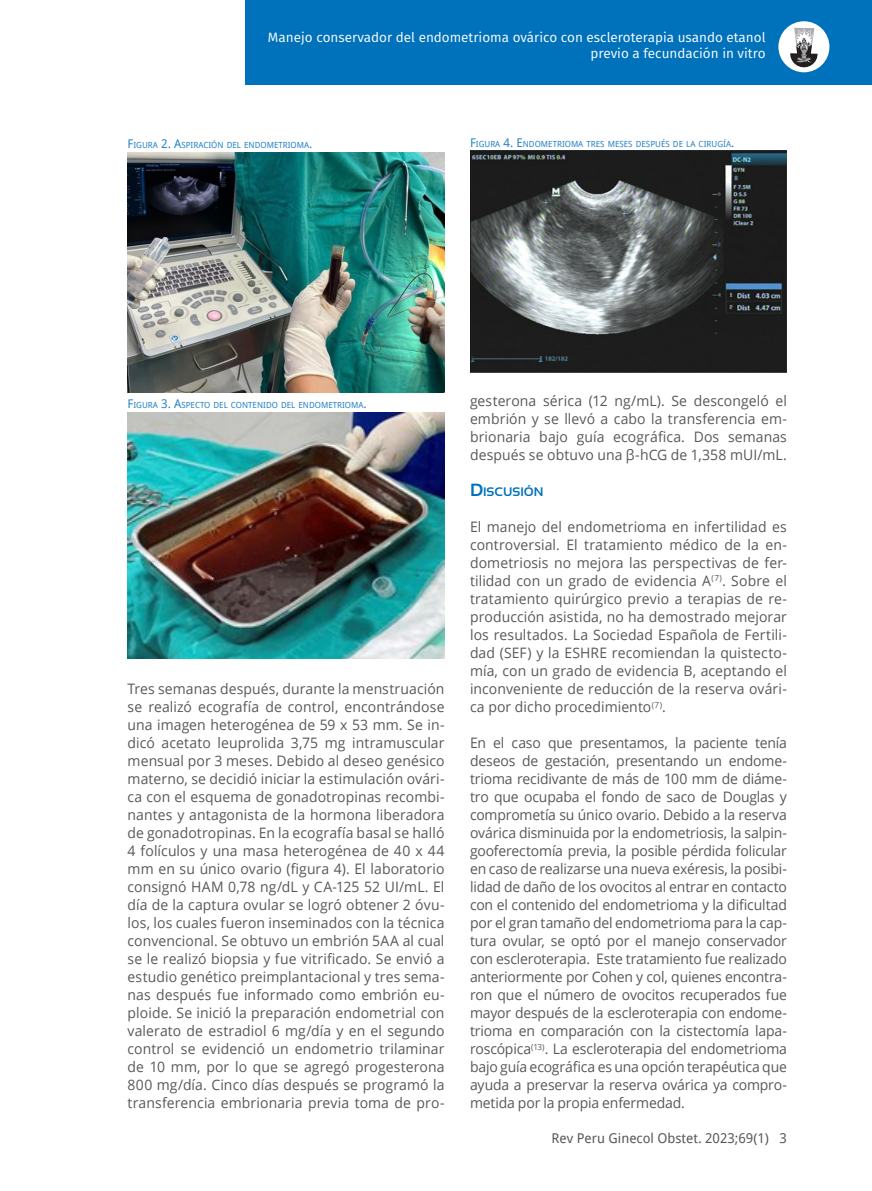
<style>
.page{position:relative;width:872px;height:1191px;background:#fff}
.page>*{position:absolute;margin:0;border:0;box-sizing:border-box;transform-origin:0 0}
.t1{font:14.4px/18px "Open Sans";letter-spacing:.005em;color:#57585a;text-align:justify}
.t2{font:13.5px/16.2px "Fira Sans";color:#fff;text-align:right}
.t3{font:13.5px "Droid Sans";color:#57585a}
.t4{font:700 12.3px "Sansation";color:#0072bc}
.Leyenda{font:8.4px "Droid Sans";color:#2783c5}
.s1{font-size:12px}
.s2{font-size:17.7px}
</style>
<div class="page">
<div style="left:246px;top:0;width:626px;height:85px;background:#0072bc"></div>
<div style="left:778px;top:21px;width:51px;height:51px;background:#fff;border-radius:50%"></div>
<svg style="left:790px;top:28px;width:28px;height:40px"></svg>
<img style="left:470px;top:151px;width:317px;height:221px">
<img style="left:128px;top:412px;width:316px;height:246px">
<img style="left:128px;top:153px;width:316px;height:239px">
<p class="t2" style="left:268px;top:29px;width:499px">Manejo conservador del endometrioma ovárico con escleroterapia usando etanol previo a fecundación in vitro</p>
<p class="Leyenda" style="left:128px;top:139px;width:186px"><span class="s1">F</span>IGURA <span class="s1">2. A</span>SPIRACIÓN DE L E NDOMETRIOMA<span class="s1">.</span></p>
<p class="Leyenda" style="left:470px;top:138px;width:266px"><span class="s1">F</span>IGURA <span class="s1">4. E</span>NDOMETRIOMA TRES MESES DESPUÉS DE LA CIRUGÍA<span class="s1">.</span></p>
<p class="Leyenda" style="left:128px;top:399px;width:241px"><span class="s1">F</span>IGURA <span class="s1">3. A</span>SPECTO DEL CONTENIDO DEL ENDOMETRIOMA<span class="s1">.</span></p>
<p class="t1" style="left:128px;top:679px;width:318px">Tres semanas después, durante la menstruación se realizó ecografía de control, encontrándose una imagen heterogénea de 59 x 53 mm. Se in&shy;dicó acetato leuprolida 3,75 mg intramuscular mensual por 3 meses. Debido al deseo genésico materno, se decidió iniciar la estimulación ovári&shy;ca con el esquema de gonadotropinas recombi&shy;nantes y antagonista de la hormona liberadora de gonadotropinas. En la ecografía basal se halló 4 folículos y una masa heterogénea de 40 x 44 mm en su único ovario (figura 4). El laboratorio consignó HAM 0,78 ng/dL y CA-125 52 UI/mL. El día de la captura ovular se logró obtener 2 óvu&shy;los, los cuales fueron inseminados con la técnica convencional. Se obtuvo un embrión 5AA al cual se le realizó biopsia y fue vitrificado. Se envió a estudio genético preimplantacional y tres sema&shy;nas después fue informado como embrión eu&shy;ploide. Se inició la preparación endometrial con valerato de estradiol 6 mg/día y en el segundo control se evidenció un endometrio trilaminar de 10 mm, por lo que se agregó progesterona 800 mg/día. Cinco días después se programó la transferencia embrionaria previa toma de pro-</p>
<p class="t1" style="left:470px;top:391px;width:318px">gesterona sérica (12 ng/mL). Se descongeló el embrión y se llevó a cabo la transferencia em&shy;brionaria bajo guía ecográfica. Dos semanas después se obtuvo una β-hCG de 1,358 mUI/mL.</p>
<p class="t4" style="left:470px;top:485px;width:75px"><span class="s2">D</span>ISCUSIÓN</p>
<p class="t1" style="left:470px;top:517px;width:318px">El manejo del endometrioma en infertilidad es controversial. El tratamiento médico de la en&shy;dometriosis no mejora las perspectivas de fer&shy;tilidad con un grado de evidencia A<sup>(7)</sup>. Sobre el tratamiento quirúrgico previo a terapias de re&shy;producción asistida, no ha demostrado mejorar los resultados. La Sociedad Española de Fertili&shy;dad (SEF) y la ESHRE recomiendan la quistecto&shy;mía, con un grado de evidencia B, aceptando el inconveniente de reducción de la reserva ovári&shy;ca por dicho procedimiento<sup>(7)</sup>.</p>
<p class="t1" style="left:470px;top:733px;width:318px">En el caso que presentamos, la paciente tenía deseos de gestación, presentando un endome&shy;trioma recidivante de más de 100 mm de diáme&shy;tro que ocupaba el fondo de saco de Douglas y comprometía su único ovario. Debido a la reserva ovárica disminuida por la endometriosis, la salpin&shy;gooferectomía previa, la posible pérdida folicular en caso de realizarse una nueva exéresis, la posibi&shy;lidad de daño de los ovocitos al entrar en contacto con el contenido del endometrioma y la dificultad por el gran tamaño del endometrioma para la cap&shy;tura ovular, se optó por el manejo conservador con escleroterapia. Este tratamiento fue realizado anteriormente por Cohen y col, quienes encontra&shy;ron que el número de ovocitos recuperados fue mayor después de la escleroterapia con endome&shy;trioma en comparación con la cistectomía lapa&shy;roscópica<sup>(13)</sup>. La escleroterapia del endometrioma bajo guía ecográfica es una opción terapéutica que ayuda a preservar la reserva ovárica ya compro&shy;metida por la propia enfermedad.</p>
<p class="t3" style="left:551px;top:1128px;width:237px">Rev Peru Ginecol Obstet. 2023;69(1) 3</p>
</div>
